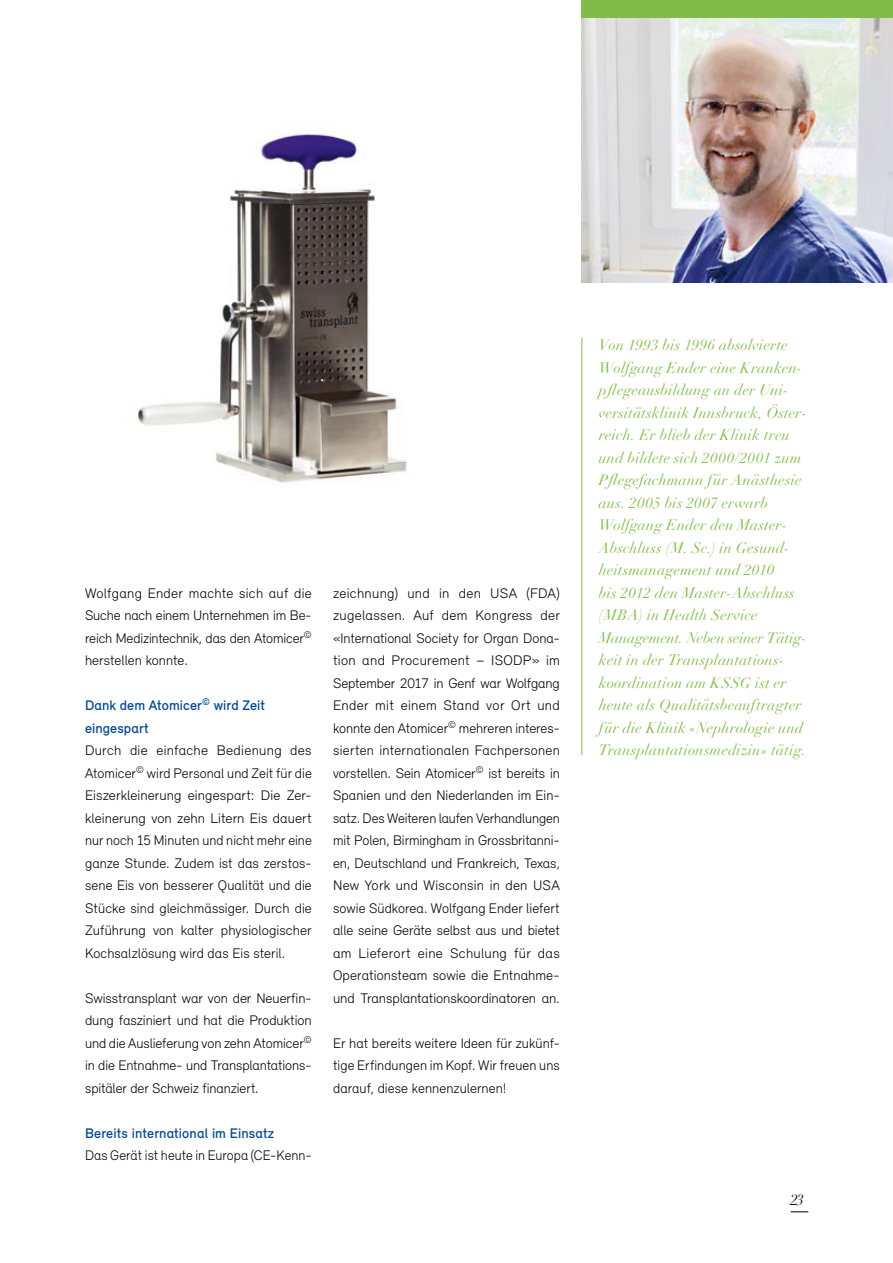
<style>
.page{position:relative;width:893px;height:1263px;background:#fff}
.page>*{position:absolute;margin:0;border:0;box-sizing:border-box;transform-origin:0 0}
.t1{font:italic 15px/22.5px "Didot LT";letter-spacing:.015em;color:#81bc4a}
.t2{font:italic 15px "Didot LT";color:#000}
.t3{font:300 14.25px/22.5px "Relevant";color:#000;text-align:justify}
.t4{font:500 14.25px/22.5px "Relevant";letter-spacing:.005em;color:#004893}
</style>
<div class="page">
<img style="left:136px;top:128px;width:272px;height:355px">
<img style="left:581px;top:17px;width:312px;height:266px">
<div style="left:581px;top:0;width:312px;height:17px;background:#81bc4a"></div>
<hr style="left:581px;top:338px;width:1px;height:417px;background:#81bc4a">
<svg style="left:791px;top:1211px;width:17px;height:1px"></svg>
<p class="t3" style="left:85px;top:581px;width:228px">Wolfgang Ender machte sich auf die Suche nach einem Unternehmen im Be&shy;reich Medizintechnik, das den Atomicer<sup>© </sup>herstellen konnte.</p>
<p class="t4" style="left:85px;top:694px;width:182px">Dank dem Atomicer<sup>©</sup> wird Zeit eingespart</p>
<p class="t3" style="left:85px;top:739px;width:228px">Durch die einfache Bedienung des Atomicer<sup>©</sup> wird Personal und Zeit für die Eiszerkleinerung eingespart: Die Zer&shy;kleinerung von zehn Litern Eis dauert nur noch 15 Minuten und nicht mehr eine ganze Stunde. Zudem ist das zerstos&shy;sene Eis von besserer Qualität und die Stücke sind gleichmässiger. Durch die Zuführung von kalter physiologischer Kochsalzlösung wird das Eis steril.</p>
<p class="t3" style="left:85px;top:986px;width:228px">Swisstransplant war von der Neuerfin&shy;dung fasziniert und hat die Produktion und die Auslieferung von zehn Atomicer<sup>© </sup>in die Entnahme- und Transplantations&shy;spitäler der Schweiz finanziert.</p>
<p class="t4" style="left:85px;top:1121px;width:191px">Bereits international im Einsatz</p>
<p class="t3" style="left:85px;top:1144px;width:228px">Das Gerät ist heute in Europa (CE-Kenn-</p>
<p class="t3" style="left:333px;top:581px;width:228px;text-align:left">zeichnung) und in den USA (FDA) zugelassen. Auf dem Kongress der «International Society for Organ Dona&shy;tion and Procurement – ISODP» im September 2017 in Genf war Wolfgang Ender mit einem Stand vor Ort und konnte den Atomicer<sup>©</sup> mehreren interes&shy;sierten internationalen Fachpersonen vorstellen. Sein Atomicer<sup>©</sup> ist bereits in Spanien und den Niederlanden im Ein&shy;satz. Des Weiteren laufen Verhandlungen mit Polen, Birmingham in Grossbritanni&shy;en, Deutschland und Frankreich, Texas, New York und Wisconsin in den USA sowie Südkorea. Wolfgang Ender liefert alle seine Geräte selbst aus und bietet am Lieferort eine Schulung für das Operationsteam sowie die Entnahme&shy;und Transplantationskoordinatoren an.</p>
<p class="t3" style="left:333px;top:1031px;width:228px">Er hat bereits weitere Ideen für zukünf&shy;tige Erfindungen im Kopf. Wir freuen uns darauf, diese kennenzulernen!</p>
<p class="t1" style="left:599px;top:334px;width:210px">Von 1993 bis 1996 absolvierte<br>Wolfgang Ender eine Kranken&shy;pflegeausbildung an der Uni&shy;versitätsklinik Innsbruck, Öster&shy;reich. Er blieb der Klinik treu und bildete sich 2000/2001 zum<br>Pflegefachmann für Anästhesie aus. 2005 bis 2007 erwarb<br>Wolfgang Ender den Master-<br>Abschluss (M. Sc.) in Gesund&shy;heitsmanagement und 2010<br>bis 2012 den Master-Abschluss (MBA) in Health Service<br>Management. Neben seiner Tätig&shy;keit in der Transplantations&shy;koordination am KSSG ist er heute als Qualitätsbeauftragter für die Klinik «Nephrologie und<br>Transplantationsmedizin» tätig.</p>
<p class="t2" style="left:791px;top:1191px;width:15px">23</p>
</div>
